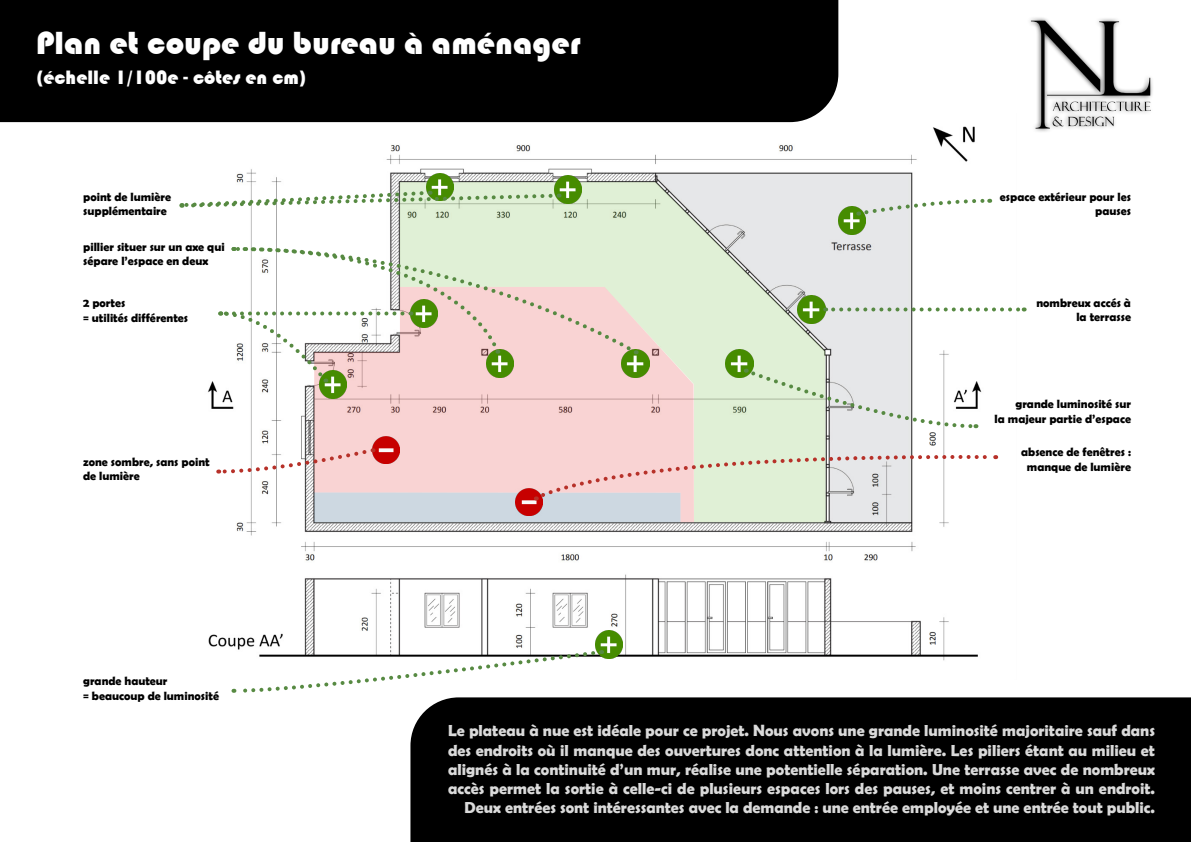
<style>
.page{position:relative;width:1191px;height:842px;background:#fff}
.page>*{position:absolute;margin:0;border:0;box-sizing:border-box;transform-origin:0 0}
.t1{font:33px "Bauhaus 93";color:#fff}
.t2{font:20px "Bauhaus 93";color:#fff}
.t3{font:700 16px/19.2px "Berlin Sans FB Demi";color:#dadada;text-align:right}
.t4{font:700 12px/14.4px "Berlin Sans FB Demi";color:#000}
</style>
<div class="page">
<img style="left:174px;top:122px;width:837px;height:539px">
<div style="left:206px;top:107px;width:172px;height:50px;background:#fff"></div>
<div style="left:371px;top:97px;width:192px;height:41px;background:#fff"></div>
<div style="left:0;top:0;width:838px;height:122px;background:#000"></div>
<div style="left:410px;top:697px;width:781px;height:145px;background:#000"></div>
<svg style="left:314px;top:383px;width:86px;height:139px;background:#ead2d4"></svg>
<svg style="left:400px;top:182px;width:425px;height:340px;background:#e5e0d6"></svg>
<img style="left:838px;top:207px;width:27px;height:27px">
<img style="left:797px;top:296px;width:28px;height:27px">
<img style="left:726px;top:350px;width:27px;height:27px">
<img style="left:554px;top:176px;width:28px;height:27px">
<img style="left:319px;top:383px;width:27px;height:15px">
<img style="left:372px;top:437px;width:28px;height:27px">
<img style="left:515px;top:489px;width:27px;height:27px">
<img style="left:622px;top:350px;width:27px;height:27px">
<img style="left:426px;top:173px;width:28px;height:16px">
<img style="left:499px;top:354px;width:14px;height:23px">
<img style="left:595px;top:631px;width:28px;height:27px">
<svg style="left:858px;top:197px;width:132px;height:20px"></svg>
<svg style="left:833px;top:307px;width:191px;height:4px"></svg>
<svg style="left:746px;top:368px;width:230px;height:62px"></svg>
<svg style="left:233px;top:649px;width:369px;height:44px"></svg>
<svg style="left:499px;top:245px;width:135px;height:109px;background:#ebddd1"></svg>
<svg style="left:220px;top:245px;width:279px;height:138px"></svg>
<svg style="left:181px;top:189px;width:378px;height:21px"></svg>
<svg style="left:218px;top:447px;width:155px;height:29px"></svg>
<svg style="left:536px;top:453px;width:460px;height:47px"></svg>
<img style="left:977px;top:17px;width:176px;height:117px">
<h1 class="t1" style="left:36px;top:24px;width:546px">Plan et coupe du bureau à aménager</h1>
<p class="t2" style="left:36px;top:66px;width:272px">(échelle 1/100e - côtes en cm)</p>
<p class="t4" style="left:83px;top:189px;width:89px">point de lumière supplémentaire</p>
<p class="t4" style="left:83px;top:239px;width:143px">pillier situer sur un axe qui sépare l’espace en deux</p>
<p class="t4" style="left:83px;top:296px;width:107px">2 portes<br>= utilités différentes</p>
<p class="t4" style="left:83px;top:454px;width:128px">zone sombre, sans point de lumière</p>
<p class="t4" style="left:83px;top:674px;width:137px">grande hauteur<br>= beaucoup de luminosité</p>
<p class="t4" style="left:1000px;top:189px;width:133px;text-align:right">espace extérieur pour les pauses</p>
<p class="t4" style="left:1036px;top:295px;width:96px;text-align:right">nombreux accés à la terrasse</p>
<p class="t4" style="left:994px;top:397px;width:138px;text-align:right">grande luminosité sur<br>la majeur partie d’espace</p>
<p class="t4" style="left:1021px;top:445px;width:111px;text-align:center">absence de fenêtres : manque de lumière</p>
<p class="t3" style="left:448px;top:721px;width:708px">Le plateau à nue est idéale pour ce projet. Nous avons une grande luminosité majoritaire sauf dans des endroits où il manque des ouvertures donc attention à la lumière. Les piliers étant au milieu et alignés à la continuité d’un mur, réalise une potentielle séparation. Une terrasse avec de nombreux accès permet la sortie à celle-ci de plusieurs espaces lors des pauses, et moins centrer à un endroit.<br>Deux entrées sont intéressantes avec la demande : une entrée employée et une entrée tout public.</p>
</div>
